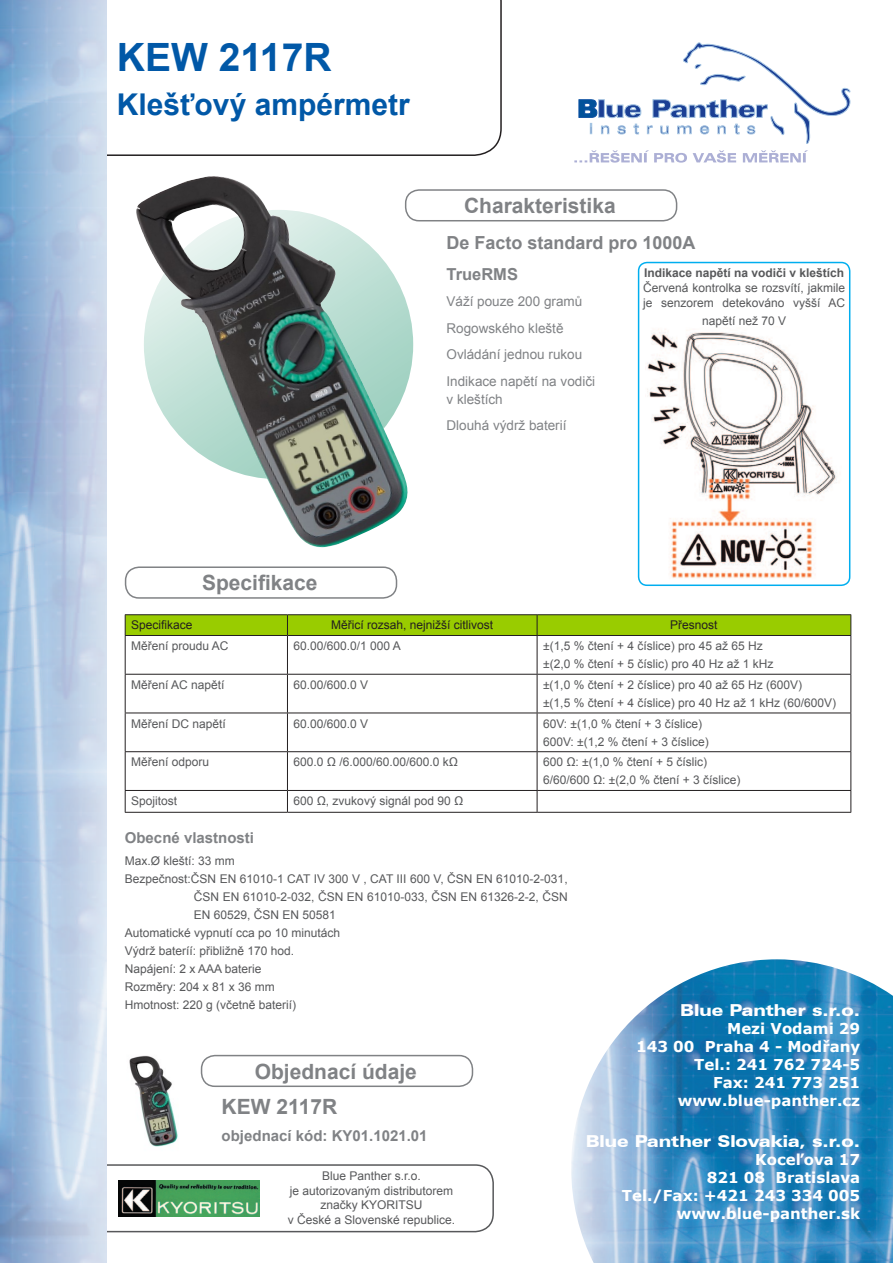
<style>
.page{position:relative;width:893px;height:1263px;background:#fff}
.page>*{position:absolute;margin:0;border:0;box-sizing:border-box;transform-origin:0 0}
.t1{font:700 39px "Arial";color:#0158a7}
.t2{font:700 30px "Arial";color:#0158a7}
.t3{font:700 21px/35.4px "Arial";color:#808285}
.t4{font:700 18px "Arial";color:#808285}
.t5{font:900 expanded 16.5px "Zurich BT";color:#fff}
.t6{font:700 16.5px "Arial";color:#808285}
.t7{font:700 15px/18px "Verdana";color:#fff;text-align:right}
.t8{font:700 15px "Arial";color:#808285}
.t9{font:13.5px/26.5px "Arial";color:#808285}
.t10{font:12px/18px "Arial";color:#57585a}
.t11{font:12px "Arial";color:#231f20}
.t12{font:700 12px "Arial";color:#57585a}
</style>
<div class="page">
<svg style="left:106px;top:1163px;width:388px;height:70px"></svg>
<img style="left:118px;top:1180px;width:141px;height:36px">
<svg style="left:106px;top:0;width:396px;height:156px"></svg>
<svg style="left:578px;top:43px;width:272px;height:101px"></svg>
<svg style="left:574px;top:150px;width:234px;height:13px"></svg>
<div style="left:405px;top:189px;width:272px;height:32px;border:2px solid #808285;border-radius:14px"></div>
<hr style="left:125px;top:635px;width:162px;height:1px;background:#231f20">
<hr style="left:287px;top:635px;width:250px;height:1px;background:#231f20">
<hr style="left:287px;top:636px;width:1px;height:38px;background:#231f20">
<hr style="left:537px;top:635px;width:314px;height:1px;background:#231f20">
<hr style="left:537px;top:636px;width:1px;height:38px;background:#231f20">
<hr style="left:125px;top:674px;width:162px;height:1px;background:#231f20">
<hr style="left:287px;top:674px;width:250px;height:1px;background:#231f20">
<hr style="left:287px;top:675px;width:1px;height:38px;background:#231f20">
<hr style="left:537px;top:674px;width:314px;height:1px;background:#231f20">
<hr style="left:537px;top:675px;width:1px;height:38px;background:#231f20">
<hr style="left:125px;top:713px;width:162px;height:1px;background:#231f20">
<hr style="left:287px;top:713px;width:250px;height:1px;background:#231f20">
<hr style="left:287px;top:713px;width:1px;height:38px;background:#231f20">
<hr style="left:537px;top:713px;width:314px;height:1px;background:#231f20">
<hr style="left:537px;top:713px;width:1px;height:38px;background:#231f20">
<hr style="left:125px;top:751px;width:162px;height:1px;background:#231f20">
<hr style="left:287px;top:751px;width:250px;height:1px;background:#231f20">
<hr style="left:287px;top:752px;width:1px;height:38px;background:#231f20">
<hr style="left:537px;top:751px;width:314px;height:1px;background:#231f20">
<hr style="left:537px;top:752px;width:1px;height:38px;background:#231f20">
<hr style="left:125px;top:790px;width:162px;height:1px;background:#231f20">
<hr style="left:287px;top:790px;width:250px;height:1px;background:#231f20">
<svg style="left:287px;top:791px;width:1px;height:21px"></svg>
<hr style="left:537px;top:790px;width:314px;height:1px;background:#231f20">
<svg style="left:537px;top:791px;width:1px;height:21px"></svg>
<hr style="left:125px;top:614px;width:162px;height:1px;background:#231f20">
<hr style="left:287px;top:614px;width:250px;height:1px;background:#231f20">
<hr style="left:537px;top:614px;width:314px;height:1px;background:#231f20">
<div style="left:125px;top:615px;width:726px;height:20px;background:#9c0"></div>
<hr style="left:125px;top:636px;width:1px;height:38px;background:#231f20">
<hr style="left:850px;top:636px;width:1px;height:38px;background:#231f20">
<hr style="left:125px;top:675px;width:1px;height:38px;background:#231f20">
<hr style="left:850px;top:675px;width:1px;height:38px;background:#231f20">
<hr style="left:125px;top:713px;width:1px;height:38px;background:#231f20">
<hr style="left:850px;top:713px;width:1px;height:38px;background:#231f20">
<hr style="left:125px;top:752px;width:1px;height:38px;background:#231f20">
<hr style="left:850px;top:752px;width:1px;height:38px;background:#231f20">
<svg style="left:125px;top:791px;width:1px;height:21px"></svg>
<svg style="left:850px;top:791px;width:1px;height:21px"></svg>
<hr style="left:125px;top:812px;width:162px;height:1px;background:#231f20">
<hr style="left:287px;top:812px;width:250px;height:1px;background:#231f20">
<hr style="left:537px;top:812px;width:314px;height:1px;background:#231f20">
<img style="left:571px;top:959px;width:322px;height:304px">
<img style="left:136px;top:176px;width:275px;height:372px">
<div style="left:201px;top:1055px;width:272px;height:32px;border:2px solid #808285;border-radius:14px"></div>
<img style="left:129px;top:1055px;width:49px;height:92px">
<div style="left:125px;top:566px;width:272px;height:33px;border:2px solid #808285;border-radius:14px"></div>
<img style="left:645px;top:329px;width:192px;height:250px">
<div style="left:638px;top:262px;width:212px;height:324px;border:2px solid #00aeef;border-radius:9px"></div>
<img style="left:0;top:0;width:106px;height:1263px">
<h1 class="t1" style="left:117px;top:31px;width:216px">KEW 2117R</h1>
<h2 class="t2" style="left:117px;top:85px;width:294px">Klešťový ampérmetr</h2>
<h3 class="t3" style="left:464px;top:189px;width:153px">Charakteristika</h3>
<h3 class="t4" style="left:446px;top:231px;width:251px">De Facto standard pro 1000A</h3>
<h3 class="t6" style="left:446px;top:263px;width:73px">TrueRMS</h3>
<p class="t9" style="left:446px;top:289px;width:150px">Váží pouze 200 gramů<br>Rogowského kleště<br>Ovládání jednou rukou<br>Indikace napětí na vodiči</p>
<p class="t9" style="left:446px;top:386px;width:122px">v kleštích<br>Dlouhá výdrž baterií</p>
<p class="t12" style="left:644px;top:265px;width:202px">Indikace napětí na vodiči v kleštích</p>
<p class="t10" style="left:643px;top:281px;width:204px;line-height:15px">Červená kontrolka se rozsvítí, jakmile je senzorem detekováno vyšší AC</p>
<p class="t10" style="left:702px;top:312px;width:86px">napětí než 70 V</p>
<h3 class="t3" style="left:202px;top:566px;width:117px">Specifikace</h3>
<p class="t11" style="left:131px;top:617px;width:63px">Specifikace</p>
<p class="t11" style="left:331px;top:617px;width:164px">Měřicí rozsah, nejnižší citlivost</p>
<p class="t11" style="left:670px;top:617px;width:49px">Přesnost</p>
<p class="t10" style="left:131px;top:637px;width:99px">Měření proudu AC</p>
<p class="t10" style="left:293px;top:637px;width:109px">60.00/600.0/1 000 A</p>
<p class="t10" style="left:543px;top:637px;width:232px">±(1,5 % čtení + 4 číslice) pro 45 až 65 Hz ±(2,0 % čtení + 5 číslic) pro 40 Hz až 1 kHz</p>
<p class="t10" style="left:131px;top:676px;width:95px">Měření AC napětí</p>
<p class="t10" style="left:293px;top:676px;width:76px">60.00/600.0 V</p>
<p class="t10" style="left:543px;top:676px;width:295px">±(1,0 % čtení + 2 číslice) pro 40 až 65 Hz (600V)<br>±(1,5 % čtení + 4 číslice) pro 40 Hz až 1 kHz (60/600V)</p>
<p class="t10" style="left:131px;top:715px;width:96px">Měření DC napětí</p>
<p class="t10" style="left:293px;top:715px;width:76px">60.00/600.0 V</p>
<p class="t10" style="left:543px;top:715px;width:167px">60V: ±(1,0 % čtení + 3 číslice)<br>600V: ±(1,2 % čtení + 3 číslice)</p>
<p class="t10" style="left:131px;top:753px;width:80px">Měření odporu</p>
<p class="t10" style="left:293px;top:753px;width:166px">600.0 Ω /6.000/60.00/600.0 kΩ</p>
<p class="t10" style="left:543px;top:753px;width:199px">600 Ω: ±(1,0 % čtení + 5 číslic)<br>6/60/600 Ω: ±(2,0 % čtení + 3 číslice)</p>
<p class="t10" style="left:131px;top:792px;width:48px">Spojitost</p>
<p class="t10" style="left:293px;top:792px;width:171px">600 Ω, zvukový signál pod 90 Ω</p>
<p class="t8" style="left:125px;top:828px;width:131px">Obecné vlastnosti</p>
<p class="t10" style="left:125px;top:852px;width:112px">Max.Ø kleští: 33 mm</p>
<p class="t10" style="left:125px;top:870px;width:444px">Bezpečnost:ČSN EN 61010-1 CAT IV 300 V , CAT III 600 V, ČSN EN 61010-2-031,</p>
<p class="t10" style="left:194px;top:888px;width:375px">ČSN EN 61010-2-032, ČSN EN 61010-033, ČSN EN 61326-2-2, ČSN</p>
<p class="t10" style="left:194px;top:906px;width:144px">EN 60529, ČSN EN 50581</p>
<p class="t10" style="left:125px;top:924px;width:217px">Automatické vypnutí cca po 10 minutách</p>
<p class="t10" style="left:125px;top:942px;width:171px">Výdrž bateríí: přibližně 170 hod.</p>
<p class="t10" style="left:125px;top:960px;width:138px">Napájení: 2 x AAA baterie</p>
<p class="t10" style="left:125px;top:978px;width:152px">Rozměry: 204 x 81 x 36 mm</p>
<p class="t10" style="left:125px;top:996px;width:173px">Hmotnost: 220 g (včetně baterií)</p>
<h3 class="t3" style="left:222px;top:1054px;width:197px;text-indent:33px">Objednací údaje<br>KEW 2117R</h3>
<p class="t8" style="left:222px;top:1125px;width:207px">objednací kód: KY01.1021.01</p>
<p class="t10" style="left:288px;top:1169px;width:169px;line-height:14.4px;text-align:center">Blue Panther s.r.o.<br>je autorizovaným distributorem značky KYORITSU<br>v České a Slovenské republice.</p>
<h3 class="t5" style="left:680px;top:1000px;width:182px">Blue Panther s.r.o.</h3>
<p class="t7" style="left:636px;top:1019px;width:226px">Mezi Vodami 29<br>143 00 Praha 4 - Modřany<br>Tel.: 241 762 724-5<br>Fax: 241 773 251 www.blue-panther.cz</p>
<h3 class="t5" style="left:586px;top:1131px;width:276px">Blue Panther Slovakia, s.r.o.</h3>
<p class="t7" style="left:622px;top:1150px;width:240px">Koceľova 17<br>821 08 Bratislava<br>Tel./Fax: +421 243 334 005 www.blue-panther.sk</p>
</div>
